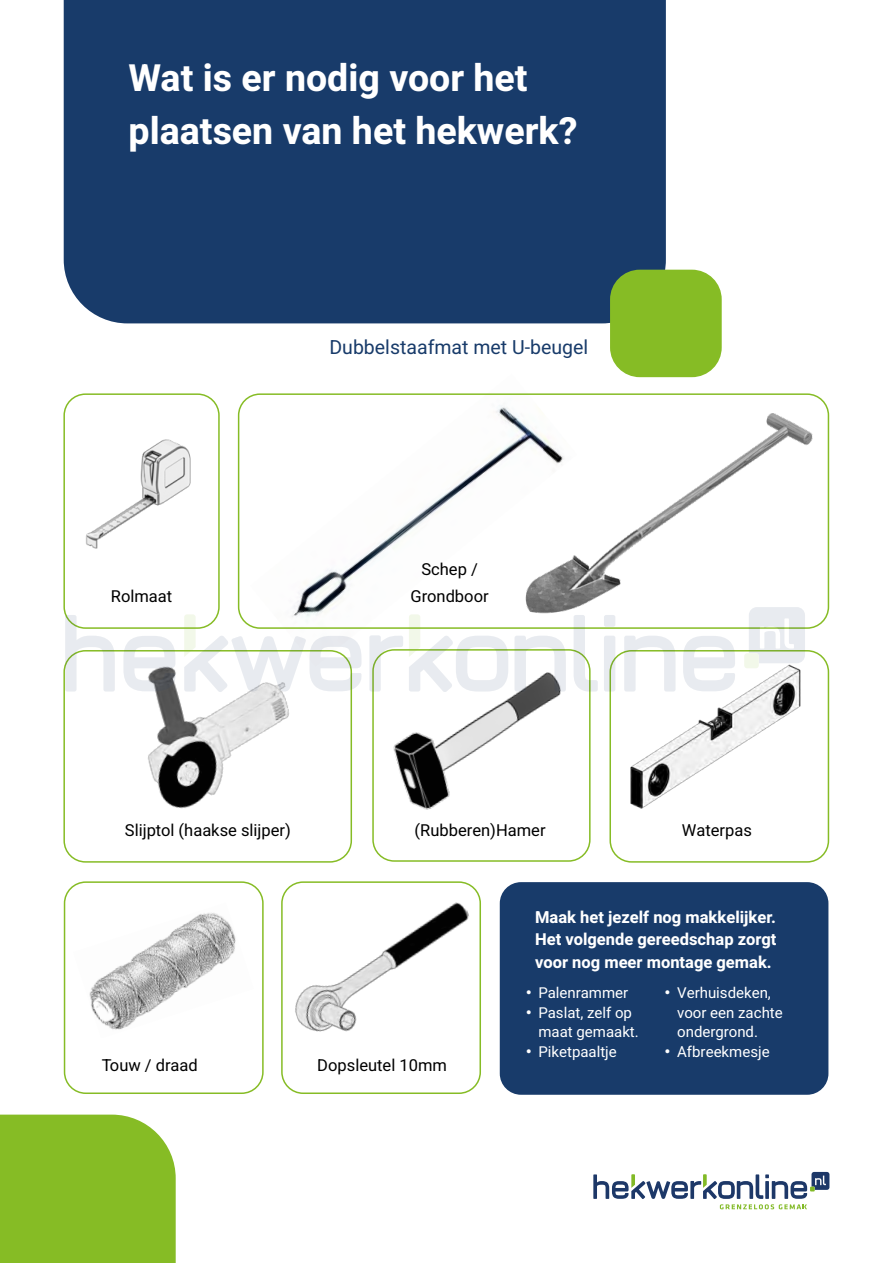
<style>
.page{position:relative;width:893px;height:1263px;background:#fff}
.page>*{position:absolute;margin:0;border:0;box-sizing:border-box;transform-origin:0 0}
.t1{font:700 37.5px/52.5px "Heebo";color:#fff}
.t2{font:19.5px "Heebo";color:#183b6a}
.t3{font:16.5px/27px "Heebo";color:#000;text-align:center}
.t4{font:700 16.5px/22.5px "Heebo";color:#fff;text-align:justify}
.t5{font:15px/19.5px "Heebo";color:#fff}
.s1{font-family:"Aller"}
</style>
<div class="page">
<div style="left:64px;top:0;width:602px;height:323px;background:#183b6a"></div>
<div style="left:0;top:1114px;width:176px;height:149px;background:#86bc25"></div>
<div style="left:610px;top:270px;width:112px;height:107px;background:#86bc25;border-radius:30px"></div>
<img style="left:250px;top:396px;width:268px;height:268px">
<img style="left:518px;top:413px;width:295px;height:203px">
<img style="left:626px;top:665px;width:175px;height:144px">
<img style="left:284px;top:884px;width:194px;height:207px">
<div style="left:281px;top:881px;width:200px;height:213px;border:2px solid #86bc25;border-radius:21px"></div>
<div style="left:238px;top:393px;width:591px;height:236px;border:2px solid #86bc25;border-radius:21px"></div>
<img style="left:89px;top:913px;width:147px;height:117px">
<div style="left:64px;top:881px;width:200px;height:213px;border:2px solid #86bc25;border-radius:21px"></div>
<div style="left:63px;top:393px;width:157px;height:236px;border:2px solid #86bc25;border-radius:21px"></div>
<img style="left:148px;top:671px;width:141px;height:138px">
<div style="left:63px;top:650px;width:289px;height:213px;border:2px solid #86bc25;border-radius:21px"></div>
<img style="left:375px;top:652px;width:213px;height:207px">
<div style="left:372px;top:649px;width:219px;height:213px;border:2px solid #86bc25;border-radius:21px"></div>
<div style="left:609px;top:650px;width:220px;height:213px;border:2px solid #86bc25;border-radius:21px"></div>
<img style="left:64px;top:434px;width:156px;height:120px">
<div style="left:500px;top:882px;width:328px;height:213px;background:#183b6a;border-radius:21px"></div>
<div style="left:744px;top:653px;width:15px;height:15px;background:#f2f8e9;border-radius:3px"></div>
<svg style="left:369px;top:635px;width:34px;height:56px"></svg>
<svg style="left:65px;top:615px;width:50px;height:76px"></svg>
<svg style="left:409px;top:614px;width:99px;height:78px"></svg>
<svg style="left:514px;top:636px;width:52px;height:55px"></svg>
<svg style="left:624px;top:636px;width:52px;height:55px"></svg>
<svg style="left:574px;top:615px;width:24px;height:76px"></svg>
<svg style="left:749px;top:607px;width:56px;height:56px"></svg>
<svg style="left:683px;top:636px;width:52px;height:55px"></svg>
<svg style="left:604px;top:636px;width:11px;height:55px"></svg>
<div style="left:604px;top:615px;width:11px;height:12px;background:#e8ebf0;border-radius:2px"></div>
<svg style="left:123px;top:636px;width:52px;height:55px"></svg>
<svg style="left:184px;top:614px;width:177px;height:78px"></svg>
<svg style="left:593px;top:1172px;width:236px;height:37px"></svg>
<h1 class="t1" style="left:129px;top:52px;width:450px">Wat is er nodig voor het plaatsen van het hekwerk?</h1>
<p class="t3" style="left:111px;top:583px;width:63px">Rolmaat</p>
<h2 class="t2" style="left:329px;top:334px;width:260px">Dubbelstaafmat met U-beugel</h2>
<p class="t3" style="left:411px;top:555px;width:80px">Schep /<br>Grondboor</p>
<p class="t3" style="left:125px;top:817px;width:168px">Slijptol (haakse slijper)</p>
<p class="t3" style="left:415px;top:817px;width:132px">(Rubberen)Hamer</p>
<p class="t3" style="left:682px;top:817px;width:71px">Waterpas</p>
<p class="t3" style="left:102px;top:1051px;width:98px">Touw / draad</p>
<p class="t3" style="left:317px;top:1051px;width:131px">Dopsleutel 10mm</p>
<p class="t4" style="left:535px;top:905px;width:243px">Maak het jezelf nog makkelijker.<br>Het volgende gereedschap zorgt voor nog meer montage gemak.</p>
<p class="t5" style="left:526px;top:983px;width:104px"><span class="s1">•</span> Palenrammer</p>
<p class="t5" style="left:538px;top:1003px;width:102px;text-indent:-13px"><span class="s1">•</span> Paslat, zelf op maat gemaakt.</p>
<p class="t5" style="left:526px;top:1042px;width:93px"><span class="s1">•</span> Piketpaaltje</p>
<p class="t5" style="left:677px;top:983px;width:107px;text-indent:-13px"><span class="s1">•</span> Verhuisdeken, voor een zachte ondergrond.</p>
<p class="t5" style="left:664px;top:1042px;width:107px"><span class="s1">•</span> Afbreekmesje</p>
</div>
